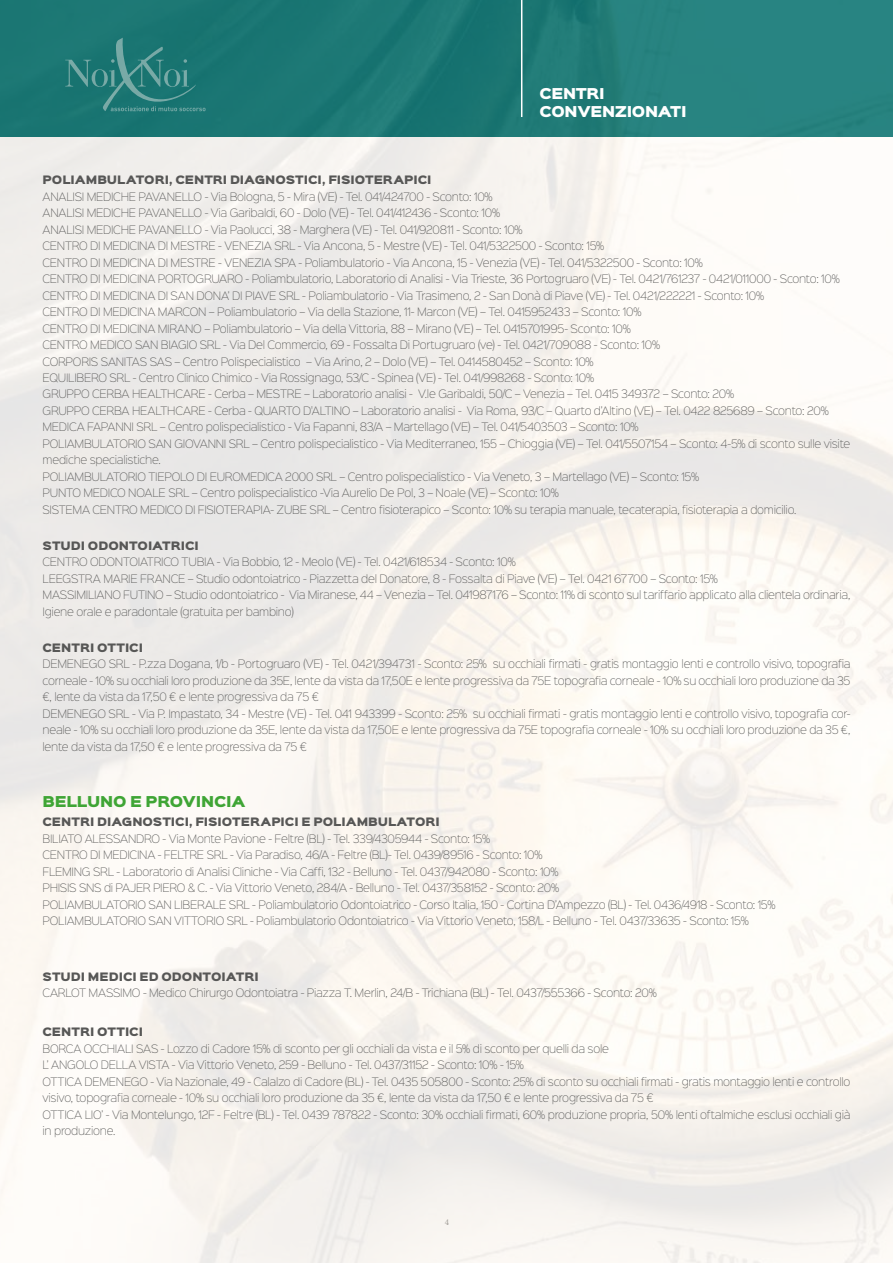
<style>
.page{position:relative;width:893px;height:1263px;background:#fff}
.page>*{position:absolute;margin:0;border:0;box-sizing:border-box;transform-origin:0 0}
.t1{font:13.5px/18px "Sinkin Sans 900 X Black";letter-spacing:-.025em;color:#fff}
.t2{font:13.5px "Sinkin Sans 900 X Black";letter-spacing:-.015em;color:#3fa535}
.t3{font:10.5px/16.5px "Sinkin Sans 200 X Light";letter-spacing:-.025em;color:#575756}
.t4{font:10.5px "Sinkin Sans 900 X Black";color:#575756}
.t5{font:9px "Minion Pro";color:#9d9d9c}
</style>
<div class="page">
<img style="left:0;top:0;width:893px;height:1263px">
<hr style="left:521px;top:0;width:1px;height:117px;background:#fff">
<p class="t1" style="left:540px;top:85px;width:149px">CENTRI<br>CONVENZIONATI</p>
<p class="t4" style="left:43px;top:174px;width:391px">POLIAMBULATORI, CENTRI DIAGNOSTICI, FISIOTERAPICI</p>
<p class="t3" style="left:43px;top:187px;width:809px">ANALISI MEDICHE PAVANELLO - Via Bologna, 5 - Mira (VE) - Tel. 041/424700 - Sconto: 10%<br>ANALISI MEDICHE PAVANELLO - Via Garibaldi, 60 - Dolo (VE) - Tel. 041/412436 - Sconto: 10%<br>ANALISI MEDICHE PAVANELLO - Via Paolucci, 38 - Marghera (VE) - Tel. 041/920811 - Sconto: 10%<br>CENTRO DI MEDICINA DI MESTRE - VENEZIA SRL - Via Ancona, 5 - Mestre (VE) - Tel. 041/5322500 - Sconto: 15%<br>CENTRO DI MEDICINA DI MESTRE - VENEZIA SPA - Poliambulatorio - Via Ancona, 15 - Venezia (VE) - Tel. 041/5322500 - Sconto: 10%<br>CENTRO DI MEDICINA PORTOGRUARO - Poliambulatorio, Laboratorio di Analisi - Via Trieste, 36 Portogruaro (VE) - Tel. 0421/761237 - 0421/011000 - Sconto: 10% CENTRO DI MEDICINA DI SAN DONA’ DI PIAVE SRL - Poliambulatorio - Via Trasimeno, 2 - San Donà di Piave (VE) - Tel. 0421/222221 - Sconto: 10%<br>CENTRO DI MEDICINA MARCON – Poliambulatorio – Via della Stazione, 11- Marcon (VE) – Tel. 0415952433 – Sconto: 10%<br>CENTRO DI MEDICINA MIRANO – Poliambulatorio – Via della Vittoria, 88 – Mirano (VE) – Tel. 0415701995- Sconto: 10%<br>CENTRO MEDICO SAN BIAGIO SRL - Via Del Commercio, 69 - Fossalta Di Portugruaro (ve) - Tel. 0421/709088 - Sconto: 10%<br>CORPORIS SANITAS SAS – Centro Polispecialistico – Via Arino, 2 – Dolo (VE) – Tel. 0414580452 – Sconto: 10%<br>EQUILIBERO SRL - Centro Clinico Chimico - Via Rossignago, 53/C - Spinea (VE) - Tel. 041/998268 - Sconto: 10%<br>GRUPPO CERBA HEALTHCARE - Cerba – MESTRE – Laboratorio analisi - V.le Garibaldi, 50/C – Venezia – Tel. 0415 349372 – Sconto: 20%<br>GRUPPO CERBA HEALTHCARE - Cerba - QUARTO D'ALTINO – Laboratorio analisi - Via Roma, 93/C – Quarto d’Altino (VE) – Tel. 0422 825689 – Sconto: 20% MEDICA FAPANNI SRL – Centro polispecialistico - Via Fapanni, 83/A – Martellago (VE) – Tel. 041/5403503 – Sconto: 10%<br>POLIAMBULATORIO SAN GIOVANNI SRL – Centro polispecialistico - Via Mediterraneo, 155 – Chioggia (VE) – Tel. 041/5507154 – Sconto: 4-5% di sconto sulle visite mediche specialistiche.<br>POLIAMBULATORIO TIEPOLO DI EUROMEDICA 2000 SRL – Centro polispecialistico - Via Veneto, 3 – Martellago (VE) – Sconto: 15%<br>PUNTO MEDICO NOALE SRL – Centro polispecialistico -Via Aurelio De Pol, 3 – Noale (VE) – Sconto: 10%<br>SISTEMA CENTRO MEDICO DI FISIOTERAPIA- ZUBE SRL – Centro fisioterapico – Sconto: 10% su terapia manuale, tecaterapia, fisioterapia a domicilio.</p>
<p class="t4" style="left:43px;top:540px;width:158px">STUDI ODONTOIATRICI</p>
<p class="t3" style="left:43px;top:553px;width:809px">CENTRO ODONTOIATRICO TUBIA - Via Bobbio, 12 - Meolo (VE) - Tel. 0421/618534 - Sconto: 10%<br>LEEGSTRA MARIE FRANCE – Studio odontoiatrico - Piazzetta del Donatore, 8 - Fossalta di Piave (VE) – Tel. 0421 67700 – Sconto: 15%<br>MASSIMILIANO FUTINO – Studio odontoiatrico - Via Miranese, 44 – Venezia – Tel. 041987176 – Sconto: 11% di sconto sul tariffario applicato alla clientela ordinaria, Igiene orale e paradontale (gratuita per bambino)</p>
<p class="t4" style="left:43px;top:642px;width:102px">CENTRI OTTICI</p>
<p class="t3" style="left:43px;top:655px;width:809px">DEMENEGO SRL - P.zza Dogana, 1/b - Portogruaro (VE) - Tel. 0421/394731 - Sconto: 25% su occhiali firmati - gratis montaggio lenti e controllo visivo, topografia corneale - 10% su occhiali loro produzione da 35E, lente da vista da 17,50E e lente progressiva da 75E topografia corneale - 10% su occhiali loro produzione da 35 €, lente da vista da 17,50 € e lente progressiva da 75 €<br>DEMENEGO SRL - Via P. Impastato, 34 - Mestre (VE) - Tel. 041 943399 - Sconto: 25% su occhiali firmati - gratis montaggio lenti e controllo visivo, topografia cor&shy;neale - 10% su occhiali loro produzione da 35E, lente da vista da 17,50E e lente progressiva da 75E topografia corneale - 10% su occhiali loro produzione da 35 €, lente da vista da 17,50 € e lente progressiva da 75 €</p>
<p class="t2" style="left:43px;top:794px;width:204px">BELLUNO E PROVINCIA</p>
<p class="t4" style="left:43px;top:816px;width:399px">CENTRI DIAGNOSTICI, FISIOTERAPICI E POLIAMBULATORI</p>
<p class="t3" style="left:43px;top:829px;width:734px">BILIATO ALESSANDRO - Via Monte Pavione - Feltre (BL) - Tel. 339/4305944 - Sconto: 15%<br>CENTRO DI MEDICINA - FELTRE SRL - Via Paradiso, 46/A - Feltre (BL)- Tel. 0439/89516 - Sconto: 10%<br>FLEMING SRL - Laboratorio di Analisi Cliniche - Via Caffi, 132 - Belluno - Tel. 0437/942080 - Sconto: 10%<br>PHISIS SNS di PAJER PIERO &amp; C. - Via Vittorio Veneto, 284/A - Belluno - Tel. 0437/358152 - Sconto: 20%<br>POLIAMBULATORIO SAN LIBERALE SRL - Poliambulatorio Odontoiatrico - Corso Italia, 150 - Cortina D’Ampezzo (BL) - Tel. 0436/4918 - Sconto: 15% POLIAMBULATORIO SAN VITTORIO SRL - Poliambulatorio Odontoiatrico - Via Vittorio Veneto, 158/L - Belluno - Tel. 0437/33635 - Sconto: 15%</p>
<p class="t4" style="left:43px;top:971px;width:218px">STUDI MEDICI ED ODONTOIATRI</p>
<p class="t3" style="left:43px;top:984px;width:616px">CARLOT MASSIMO - Medico Chirurgo Odontoiatra - Piazza T. Merlin, 24/B - Trichiana (BL) - Tel. 0437/555366 - Sconto: 20%</p>
<p class="t4" style="left:43px;top:1026px;width:102px">CENTRI OTTICI</p>
<p class="t3" style="left:43px;top:1039px;width:809px">BORCA OCCHIALI SAS - Lozzo di Cadore 15% di sconto per gli occhiali da vista e il 5% di sconto per quelli da sole<br>L’ ANGOLO DELLA VISTA - Via Vittorio Veneto, 259 - Belluno - Tel. 0437/31152 - Sconto: 10% - 15%<br>OTTICA DEMENEGO - Via Nazionale, 49 - Calalzo di Cadore (BL) - Tel. 0435 505800 - Sconto: 25% di sconto su occhiali firmati - gratis montaggio lenti e controllo visivo, topografia corneale - 10% su occhiali loro produzione da 35 €, lente da vista da 17,50 € e lente progressiva da 75 €<br>OTTICA LIO’ - Via Montelungo, 12F - Feltre (BL) - Tel. 0439 787822 - Sconto: 30% occhiali firmati, 60% produzione propria, 50% lenti oftalmiche esclusi occhiali già in produzione.</p>
<p class="t5" style="left:445px;top:1216px;width:6px">4</p>
</div>
